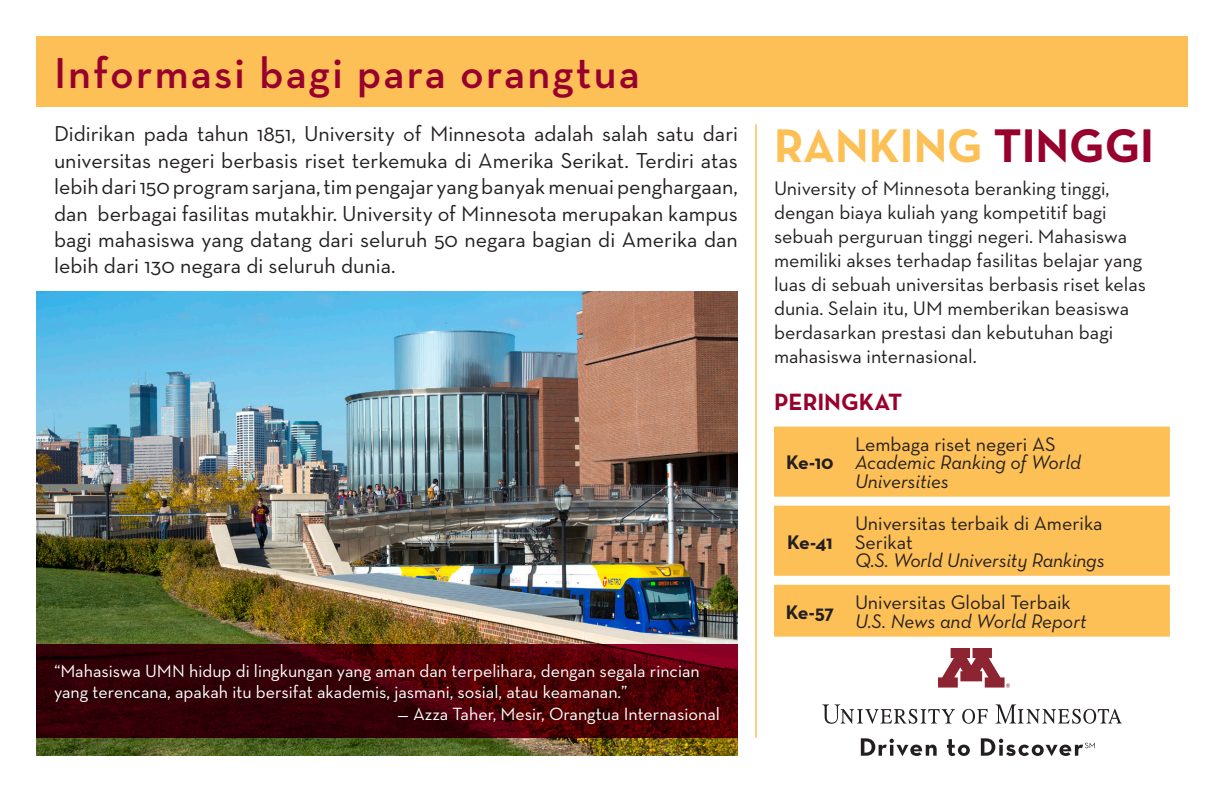
<style>
.page{position:relative;width:1224px;height:792px;background:#fff}
.page>*{position:absolute;margin:0;border:0;box-sizing:border-box;transform-origin:0 0}
.t1{font:700 48px "Neutraface Text";color:#fdc056}
.t2{font:600 44px "Neutraface Text";letter-spacing:.05em;color:#98012d}
.Header_maroon{font:700 24px "Neutraface Text";color:#98012d}
.t3{font:22px/26.4px "Neutraface Text";color:#231f20;text-align:justify}
.t4{font:20px/24px "Neutraface Text";color:#231f20}
.t5{font:italic 20px/18.2px "Neutraface Text";letter-spacing:-.005em;color:#231f20}
.t6{font:700 20px "Neutraface Text";letter-spacing:-.04em;color:#231f20}
.t7{font:18px/21.6px "Neutraface Text";color:#fff}
.s1{color:#98012d}
</style>
<div class="page">
<img style="left:36px;top:291px;width:702px;height:465px">
<svg style="left:36px;top:645px;width:702px;height:93px;background:#410006"></svg>
<svg style="left:774px;top:427px;width:396px;height:210px;background:#fdc564"></svg>
<div style="left:36px;top:36px;width:1152px;height:70px;background:#fdc056"></div>
<hr style="left:755px;top:124px;width:2px;height:614px;background:#fdc056">
<svg style="left:996px;top:704px;width:126px;height:20px"></svg>
<svg style="left:962px;top:709px;width:26px;height:15px"></svg>
<svg style="left:822px;top:704px;width:133px;height:20px"></svg>
<svg style="left:861px;top:738px;width:76px;height:18px"></svg>
<svg style="left:947px;top:739px;width:23px;height:17px"></svg>
<svg style="left:981px;top:738px;width:114px;height:18px"></svg>
<svg style="left:938px;top:648px;width:72px;height:39px"></svg>
<p class="t2" style="left:54px;top:46px;width:587px">Informasi bagi para orangtua</p>
<p class="t3" style="left:54px;top:120px;width:686px">Didirikan pada tahun 1851, University of Minnesota adalah salah satu dari universitas negeri berbasis riset terkemuka di Amerika Serikat. Terdiri atas lebih dari 150 program sarjana, tim pengajar yang banyak menuai penghargaan, dan berbagai fasilitas mutakhir. University of Minnesota merupakan kampus bagi mahasiswa yang datang dari seluruh 50 negara bagian di Amerika dan lebih dari 130 negara di seluruh dunia.</p>
<p class="t7" style="left:54px;top:660px;width:647px">“Mahasiswa UMN hidup di lingkungan yang aman dan terpelihara, dengan segala rincian yang terencana, apakah itu bersifat akademis, jasmani, sosial, atau keamanan.”</p>
<p class="t7" style="left:398px;top:703px;width:324px">— Azza Taher, Mesir, Orangtua Internasional</p>
<p class="t1" style="left:774px;top:115px;width:381px">RANKING <span class="s1">TINGGI</span></p>
<p class="t4" style="left:774px;top:176px;width:374px">University of Minnesota beranking tinggi, dengan biaya kuliah yang kompetitif bagi sebuah perguruan tinggi negeri. Mahasiswa memiliki akses terhadap fasilitas belajar yang luas di sebuah universitas berbasis riset kelas dunia. Selain itu, UM memberikan beasiswa berdasarkan prestasi dan kebutuhan bagi mahasiswa internasional.</p>
<p class="Header_maroon" style="left:774px;top:386px;width:130px">PERINGKAT</p>
<p class="t6" style="left:786px;top:450px;width:49px">Ke-10</p>
<p class="t6" style="left:787px;top:529px;width:47px">Ke-41</p>
<p class="t6" style="left:786px;top:599px;width:50px">Ke-57</p>
<p class="t4" style="left:855px;top:432px;width:202px">Lembaga riset negeri AS</p>
<p class="t5" style="left:855px;top:453px;width:228px">Academic Ranking of World<br>Universities</p>
<p class="t4" style="left:855px;top:514px;width:249px;line-height:18.2px">Universitas terbaik di Amerika<br>Serikat</p>
<p class="t5" style="left:855px;top:551px;width:251px">Q.S. World University Rankings</p>
<p class="t4" style="left:855px;top:590px;width:217px">Universitas Global Terbaik</p>
<p class="t5" style="left:855px;top:611px;width:233px">U.S. News and World Report</p>
</div>
